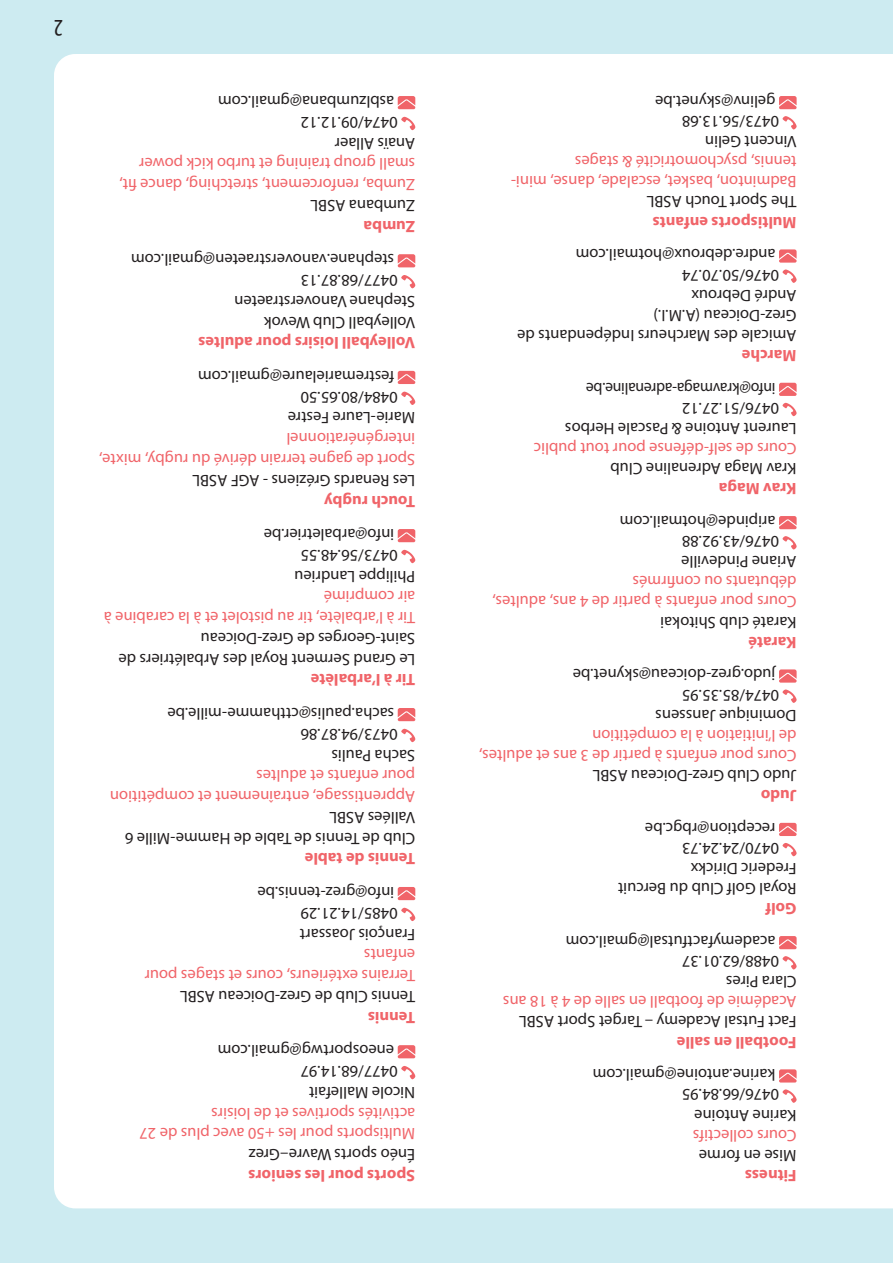
<style>
.page{position:relative;width:893px;height:1263px;background:#cdebf1}
.page>*{position:absolute;margin:0;border:0;box-sizing:border-box;transform-origin:0 0}
.t1{font:condensed 24px "Myriad Pro";color:#231f20}
.t2{font:16.5px/20.1px "Myriad Pro";color:#231f20}
.t3{font:16.5px/20.7px "Myriad Pro";color:#f06469}
.t4{font:700 16.5px "Myriad Pro";color:#f06469}
</style>
<div class="page">
<div style="left:54px;top:54px;width:839px;height:1154px;background:#fff"></div>
<svg style="left:782px;top:1089px;width:15px;height:14px"></svg>
<svg style="left:779px;top:1069px;width:18px;height:13px"></svg>
<svg style="left:782px;top:956px;width:15px;height:13px"></svg>
<svg style="left:779px;top:936px;width:18px;height:13px"></svg>
<svg style="left:782px;top:843px;width:15px;height:13px"></svg>
<svg style="left:779px;top:823px;width:18px;height:13px"></svg>
<svg style="left:782px;top:689px;width:15px;height:14px"></svg>
<svg style="left:779px;top:669px;width:18px;height:14px"></svg>
<svg style="left:782px;top:536px;width:15px;height:13px"></svg>
<svg style="left:779px;top:516px;width:18px;height:13px"></svg>
<svg style="left:782px;top:403px;width:15px;height:13px"></svg>
<svg style="left:779px;top:383px;width:18px;height:13px"></svg>
<svg style="left:782px;top:269px;width:15px;height:14px"></svg>
<svg style="left:779px;top:249px;width:18px;height:14px"></svg>
<svg style="left:782px;top:116px;width:15px;height:14px"></svg>
<svg style="left:779px;top:96px;width:18px;height:13px"></svg>
<svg style="left:401px;top:1066px;width:14px;height:13px"></svg>
<svg style="left:398px;top:1045px;width:17px;height:13px"></svg>
<svg style="left:401px;top:908px;width:14px;height:13px"></svg>
<svg style="left:398px;top:887px;width:17px;height:13px"></svg>
<svg style="left:401px;top:729px;width:14px;height:13px"></svg>
<svg style="left:398px;top:708px;width:17px;height:13px"></svg>
<svg style="left:401px;top:550px;width:14px;height:13px"></svg>
<svg style="left:398px;top:529px;width:17px;height:13px"></svg>
<svg style="left:401px;top:392px;width:14px;height:13px"></svg>
<svg style="left:398px;top:371px;width:17px;height:13px"></svg>
<svg style="left:401px;top:275px;width:14px;height:13px"></svg>
<svg style="left:398px;top:254px;width:17px;height:13px"></svg>
<svg style="left:401px;top:117px;width:14px;height:13px"></svg>
<svg style="left:398px;top:96px;width:17px;height:13px"></svg>
<h1 class="t1" style="left:63px;top:43px;width:11px;rotate:-180deg">2</h1>
<p class="t2" style="left:398px;top:154px;width:181px;line-height:20.7px;text-indent:-18px;rotate:-180deg">Anaïs Allaer<br>0474/09.12.12 asblzumbana@gmail.com</p>
<p class="t3" style="left:415px;top:195px;width:297px;rotate:-180deg">Zumba, renforcement, stretching, dance fit, small group training et turbo kick power</p>
<p class="t2" style="left:415px;top:216px;width:106px;rotate:-180deg">Zumbana ASBL</p>
<p class="t4" style="left:415px;top:237px;width:53px;rotate:-180deg">Zumba</p>
<p class="t2" style="left:394px;top:270px;width:265px;rotate:-180deg">stephane.vanoverstraeten@gmail.com</p>
<p class="t2" style="left:398px;top:291px;width:99px;rotate:-180deg">0477/68.87.13</p>
<p class="t2" style="left:415px;top:312px;width:183px;rotate:-180deg">Stephane Vanoverstraeten</p>
<p class="t2" style="left:415px;top:332px;width:153px;rotate:-180deg">Volleyball Club Wevok</p>
<p class="t4" style="left:415px;top:354px;width:218px;rotate:-180deg">Volleyball loisirs pour adultes</p>
<p class="t2" style="left:398px;top:429px;width:201px;line-height:20.7px;text-indent:-18px;rotate:-180deg">Marie-Laure Festre<br>0484/80.65.50 festremarielaure@gmail.com</p>
<p class="t3" style="left:415px;top:470px;width:318px;rotate:-180deg">Sport de gagne terrain dérivé du rugby, mixte, intergénérationnel</p>
<p class="t2" style="left:415px;top:491px;width:224px;rotate:-180deg">Les Renards Gréziens - AGF ASBL</p>
<p class="t4" style="left:415px;top:512px;width:93px;rotate:-180deg">Touch rugby</p>
<p class="t2" style="left:398px;top:587px;width:135px;line-height:20.7px;text-indent:-18px;rotate:-180deg">Philippe Landrieu<br>0473/56.48.55 info@arbaletrier.be</p>
<p class="t3" style="left:415px;top:628px;width:313px;rotate:-180deg">Tir à l’arbalète, tir au pistolet et à la carabine à air comprimé</p>
<p class="t2" style="left:415px;top:670px;width:298px;line-height:20.7px;rotate:-180deg">Le Grand Serment Royal des Arbalétriers de<br>Saint-Georges de Grez-Doiceau</p>
<p class="t4" style="left:415px;top:691px;width:106px;rotate:-180deg">Tir à l’arbalète</p>
<p class="t2" style="left:398px;top:766px;width:232px;line-height:20.7px;text-indent:-18px;rotate:-180deg">Sacha Paulis<br>0473/94.87.86 sacha.paulis@ctthamme-mille.be</p>
<p class="t3" style="left:415px;top:807px;width:307px;rotate:-180deg">Apprentissage, entraînement et compétition pour enfants et adultes</p>
<p class="t2" style="left:415px;top:849px;width:292px;line-height:20.7px;rotate:-180deg">Club de Tennis de Table de Hamme-Mille 6<br>Vallées ASBL</p>
<p class="t4" style="left:415px;top:870px;width:112px;rotate:-180deg">Tennis de table</p>
<p class="t2" style="left:398px;top:945px;width:142px;line-height:20.7px;text-indent:-18px;rotate:-180deg">François Joassart<br>0485/14.21.29 info@grez-tennis.be</p>
<p class="t3" style="left:415px;top:986px;width:272px;rotate:-180deg">Terrains extérieurs, cours et stages pour enfants</p>
<p class="t2" style="left:415px;top:1007px;width:237px;rotate:-180deg">Tennis Club de Grez-Doiceau ASBL</p>
<p class="t4" style="left:415px;top:1028px;width:49px;rotate:-180deg">Tennis</p>
<p class="t2" style="left:398px;top:1103px;width:181px;line-height:20.9px;text-indent:-18px;rotate:-180deg">Nicole Mallefait<br>0477/68.14.97 eneosportwg@gmail.com</p>
<p class="t3" style="left:415px;top:1144px;width:277px;rotate:-180deg">Multisports pour les +50 avec plus de 27 activités sportives et de loisirs</p>
<p class="t2" style="left:415px;top:1165px;width:168px;rotate:-180deg">Énéo sports Wavre–Grez</p>
<p class="t4" style="left:415px;top:1186px;width:168px;rotate:-180deg">Sports pour les seniors</p>
<p class="t2" style="left:779px;top:152px;width:125px;text-indent:-18px;rotate:-180deg">Vincent Gelin<br>0473/56.13.68 gelinv@skynet.be</p>
<p class="t3" style="left:797px;top:192px;width:287px;line-height:20.1px;rotate:-180deg">Badminton, basket, escalade, danse, mini&shy;tennis, psychomotricité &amp; stages</p>
<p class="t2" style="left:797px;top:212px;width:151px;rotate:-180deg">The Sport Touch ASBL</p>
<p class="t4" style="left:797px;top:233px;width:145px;rotate:-180deg">Multisports enfants</p>
<p class="t2" style="left:775px;top:265px;width:201px;rotate:-180deg">andre.debroux@hotmail.com</p>
<p class="t2" style="left:779px;top:285px;width:99px;rotate:-180deg">0476/50.70.74</p>
<p class="t2" style="left:797px;top:305px;width:107px;rotate:-180deg">André Debroux</p>
<p class="t2" style="left:797px;top:325px;width:145px;rotate:-180deg">Grez-Doiceau (A.M.I.)</p>
<p class="t2" style="left:797px;top:346px;width:281px;rotate:-180deg">Amicale des Marcheurs Indépendants de</p>
<p class="t4" style="left:797px;top:366px;width:56px;rotate:-180deg">Marche</p>
<p class="t2" style="left:779px;top:439px;width:215px;text-indent:-18px;rotate:-180deg">Laurent Antoine &amp; Pascale Herbos<br>0476/51.27.12 info@kravmaga-adrenaline.be</p>
<p class="t3" style="left:797px;top:459px;width:264px;rotate:-180deg">Cours de self-défense pour tout public</p>
<p class="t2" style="left:797px;top:479px;width:188px;rotate:-180deg">Krav Maga Adrenaline Club</p>
<p class="t4" style="left:797px;top:499px;width:79px;rotate:-180deg">Krav Maga</p>
<p class="t2" style="left:779px;top:572px;width:161px;text-indent:-18px;rotate:-180deg">Ariane Pindeville<br>0476/43.92.88 aripinde@hotmail.com</p>
<p class="t3" style="left:797px;top:612px;width:306px;line-height:20.1px;rotate:-180deg">Cours pour enfants à partir de 4 ans, adultes, débutants ou confirmés</p>
<p class="t2" style="left:797px;top:632px;width:138px;rotate:-180deg">Karaté club Shitokai</p>
<p class="t4" style="left:797px;top:653px;width:50px;rotate:-180deg">Karaté</p>
<p class="t2" style="left:779px;top:725px;width:208px;text-indent:-18px;rotate:-180deg">Dominique Janssens<br>0474/85.35.95 judo.grez-doiceau@skynet.be</p>
<p class="t3" style="left:797px;top:766px;width:319px;line-height:20.1px;rotate:-180deg">Cours pour enfants à partir de 3 ans et adultes, de l’initiation à la compétition</p>
<p class="t2" style="left:797px;top:786px;width:205px;rotate:-180deg">Judo Club Grez-Doiceau ASBL</p>
<p class="t4" style="left:797px;top:806px;width:37px;rotate:-180deg">Judo</p>
<p class="t2" style="left:775px;top:839px;width:132px;rotate:-180deg">reception@rbgc.be</p>
<p class="t2" style="left:779px;top:859px;width:99px;rotate:-180deg">0470/24.24.73</p>
<p class="t2" style="left:797px;top:879px;width:107px;rotate:-180deg">Frederic Dirickx</p>
<p class="t2" style="left:797px;top:899px;width:180px;rotate:-180deg">Royal Golf Club du Bercuit</p>
<p class="t4" style="left:797px;top:919px;width:33px;rotate:-180deg">Golf</p>
<p class="t2" style="left:779px;top:992px;width:215px;text-indent:-18px;rotate:-180deg">Clara Pires<br>0488/62.01.37 academyfactfutsal@gmail.com</p>
<p class="t3" style="left:797px;top:1012px;width:295px;rotate:-180deg">Académie de football en salle de 4 à 18 ans</p>
<p class="t2" style="left:797px;top:1032px;width:279px;rotate:-180deg">Fact Futsal Academy – Target Sport ASBL</p>
<p class="t4" style="left:797px;top:1053px;width:121px;rotate:-180deg">Football en salle</p>
<p class="t2" style="left:779px;top:1125px;width:188px;text-indent:-18px;rotate:-180deg">Karine Antoine<br>0476/66.84.95 karine.antoine@gmail.com</p>
<p class="t3" style="left:797px;top:1146px;width:105px;rotate:-180deg">Cours collectifs</p>
<p class="t2" style="left:797px;top:1165px;width:99px;rotate:-180deg">Mise en forme</p>
<p class="t4" style="left:797px;top:1186px;width:53px;rotate:-180deg">Fitness</p>
</div>
